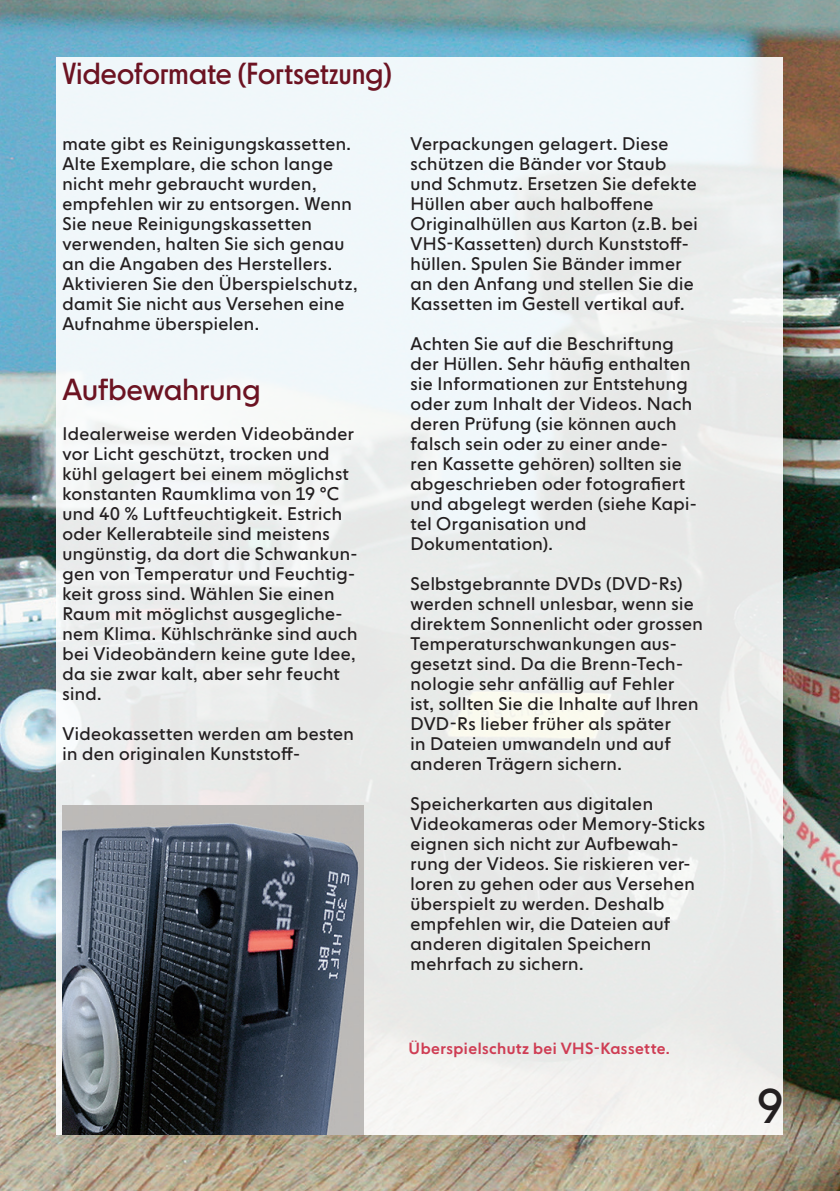
<style>
.page{position:relative;width:840px;height:1191px;background:#fff}
.page>*{position:absolute;margin:0;border:0;box-sizing:border-box;transform-origin:0 0}
.t1{font:48px "NEXT Poster";color:#231f20}
.t2{font:30px "NEXT Poster";letter-spacing:.01em;color:#6c1322}
.t3{font:30px "NEXT Book";letter-spacing:-.015em;color:#6c1322}
.t4{font:18px/20px "NEXT Book";letter-spacing:.02em;color:#231f20}
.t5{font:500 16px "NEXT Book";letter-spacing:.03em;color:#cf3d54}
</style>
<div class="page">
<img style="left:0;top:0;width:839px;height:1191px">
<div style="left:57px;top:57px;width:725px;height:1077px;background:linear-gradient(to bottom,#eff5f8,#eae9e6)"></div>
<img style="left:62px;top:805px;width:301px;height:329px">
<h2 class="t2" style="left:62px;top:56px;width:331px">Videoformate (Fortsetzung)</h2>
<p class="t4" style="left:62px;top:134px;width:296px">mate gibt es Reinigungskassetten.<br>Alte Exemplare, die schon lange nicht mehr gebraucht wurden, empfehlen wir zu entsorgen. Wenn<br>Sie neue Reinigungskassetten verwenden, halten Sie sich genau an die Angaben des Herstellers.<br>Aktivieren Sie den Überspielschutz, damit Sie nicht aus Versehen eine<br>Aufnahme überspielen.</p>
<h2 class="t3" style="left:62px;top:372px;width:200px">Aufbewahrung</h2>
<p class="t4" style="left:62px;top:424px;width:296px">Idealerweise werden Videobänder vor Licht geschützt, trocken und kühl gelagert bei einem möglichst konstanten Raumklima von 19 °C und 40 % Luftfeuchtigkeit. Estrich oder Kellerabteile sind meistens ungünstig, da dort die Schwankun&shy;gen von Temperatur und Feuchtig&shy;keit gross sind. Wählen Sie einen<br>Raum mit möglichst ausgegliche&shy;nem Klima. Kühlschränke sind auch bei Videobändern keine gute Idee, da sie zwar kalt, aber sehr feucht sind.</p>
<p class="t4" style="left:62px;top:724px;width:293px">Videokassetten werden am besten in den originalen Kunststoff-</p>
<p class="t4" style="left:410px;top:134px;width:288px">Verpackungen gelagert. Diese schützen die Bänder vor Staub und Schmutz. Ersetzen Sie defekte<br>Hüllen aber auch halboffene<br>Originalhüllen aus Karton (z.B. bei<br>VHS-Kassetten) durch Kunststoff&shy;hüllen. Spulen Sie Bänder immer an den Anfang und stellen Sie die<br>Kassetten im Gestell vertikal auf.</p>
<p class="t4" style="left:410px;top:334px;width:287px">Achten Sie auf die Beschriftung der Hüllen. Sehr häufig enthalten sie Informationen zur Entstehung oder zum Inhalt der Videos. Nach deren Prüfung (sie können auch falsch sein oder zu einer ande&shy;ren Kassette gehören) sollten sie abgeschrieben oder fotografiert und abgelegt werden (siehe Kapi&shy;tel Organisation und<br>Dokumentation).</p>
<p class="t4" style="left:410px;top:574px;width:294px">Selbstgebrannte DVDs (DVD-Rs) werden schnell unlesbar, wenn sie direktem Sonnenlicht oder grossen<br>Temperaturschwankungen aus&shy;gesetzt sind. Da die Brenn-Tech&shy;nologie sehr anfällig auf Fehler<br>ist, sollten Sie die Inhalte auf Ihren<br>DVD-Rs lieber früher als später<br>in Dateien umwandeln und auf anderen Trägern sichern.</p>
<p class="t4" style="left:410px;top:794px;width:296px">Speicherkarten aus digitalen<br>Videokameras oder Memory-Sticks eignen sich nicht zur Aufbewah&shy;rung der Videos. Sie riskieren ver&shy;loren zu gehen oder aus Versehen überspielt zu werden. Deshalb empfehlen wir, die Dateien auf anderen digitalen Speichern mehrfach zu sichern.</p>
<p class="t5" style="left:408px;top:1039px;width:262px">Überspielschutz bei VHS-Kassette.</p>
<h1 class="t1" style="left:756px;top:1077px;width:27px">9</h1>
</div>
